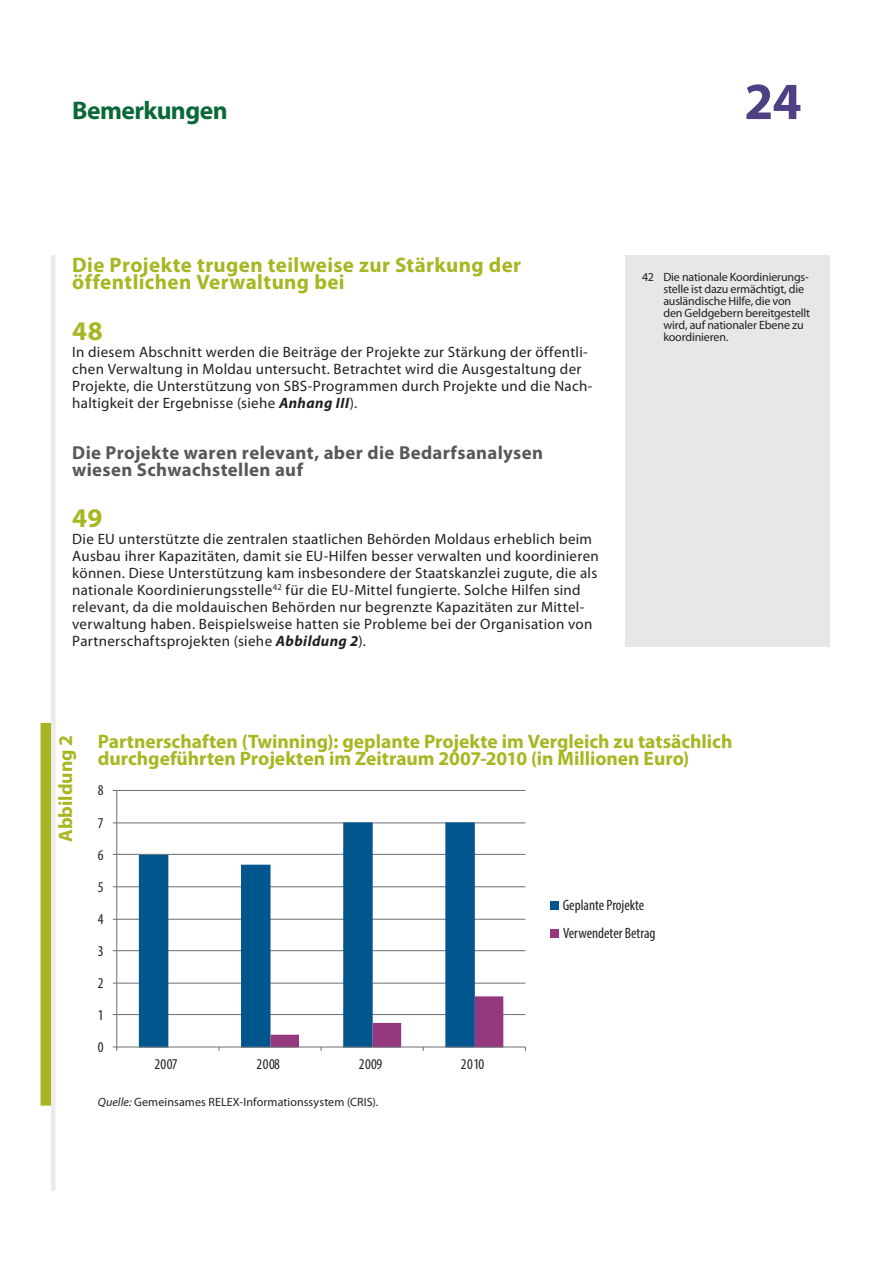
<style>
.page{position:relative;width:893px;height:1263px;background:#fff}
.page>*{position:absolute;margin:0;border:0;box-sizing:border-box;transform-origin:0 0}
.t1{font:700 52.5px "Myriad Pro";color:#4f4085}
.E_05_-_CHAP__1__TEXT{font:700 27px "Myriad Pro";color:#a7b621}
.t2{font:700 25.5px "Myriad Pro";letter-spacing:-.02em;color:#0b6938}
.E_02_-_CHAP__TITRE_C{font:700 21px/17px "Myriad Pro";letter-spacing:.02em;color:#a7b621}
.F_02_-_BOX_TITRE_COL{font:700 19.5px/17px "Myriad Pro";color:#a7b621}
.F_01_-_GRAPHICS_NUME{font:700 19.5px "Myriad Pro";color:#a7b621}
.E_03_-_CHAP__TITRE_A{font:700 18.75px/17px "Myriad Pro";letter-spacing:.02em;color:#57585a}
.E_05_-_CHAP__1__TEXT-2{font:15px/17px "Myriad Pro";letter-spacing:.02em;color:#231f20}
.t3{font:condensed 15px/32.1px "Myriad Pro";color:#231f20}
.E_08_-_CHAP__FOOTNOT{font:12px/12px "Myriad Pro";letter-spacing:-.01em;color:#231f20}
.F_07_-_SOURCE{font:12px "Myriad Pro";letter-spacing:.01em;color:#231f20}
.s1{font-weight:700;font-style:italic}
.s2{font-style:italic}
</style>
<div class="page">
<div style="left:51px;top:255px;width:5px;height:936px;background:#ebebeb"></div>
<div style="left:625px;top:255px;width:204px;height:391px;background:#e6e7e9"></div>
<div style="left:41px;top:723px;width:10px;height:383px;background:#a7b621"></div>
<hr style="left:117px;top:790px;width:408px;height:1px;background:#6c6d70">
<hr style="left:117px;top:823px;width:408px;height:1px;background:#6c6d70">
<hr style="left:117px;top:854px;width:408px;height:1px;background:#6c6d70">
<hr style="left:117px;top:886px;width:408px;height:1px;background:#6c6d70">
<hr style="left:117px;top:919px;width:408px;height:1px;background:#6c6d70">
<hr style="left:117px;top:950px;width:408px;height:1px;background:#6c6d70">
<hr style="left:117px;top:983px;width:408px;height:1px;background:#6c6d70">
<hr style="left:117px;top:1014px;width:408px;height:1px;background:#6c6d70">
<svg style="left:139px;top:822px;width:336px;height:225px"></svg>
<hr style="left:117px;top:790px;width:1px;height:257px;background:#6c6d70">
<hr style="left:117px;top:1047px;width:408px;height:1px;background:#6c6d70">
<svg style="left:270px;top:996px;width:233px;height:55px"></svg>
<div style="left:550px;top:901px;width:9px;height:9px;background:#01578d"></div>
<div style="left:550px;top:929px;width:9px;height:9px;background:#953880"></div>
<h3 class="t2" style="left:72px;top:94px;width:157px">Bemerkungen</h3>
<h1 class="t1" style="left:744px;top:67px;width:59px">24</h1>
<p class="E_02_-_CHAP__TITRE_C" style="left:72px;top:256px;width:450px">Die Projekte trugen teilweise zur Stärkung der öffentlichen Verwaltung bei</p>
<p class="E_05_-_CHAP__1__TEXT" style="left:72px;top:313px;width:32px">48</p>
<p class="E_05_-_CHAP__1__TEXT-2" style="left:72px;top:343px;width:522px">In diesem Abschnitt werden die Beiträge der Projekte zur Stärkung der öffentli&shy;chen Verwaltung in Moldau untersucht. Betrachtet wird die Ausgestaltung der Projekte, die Unterstützung von SBS-Programmen durch Projekte und die Nach&shy;haltigkeit der Ergebnisse (siehe <span class="s1">Anhang III</span>).</p>
<p class="E_03_-_CHAP__TITRE_A" style="left:72px;top:444px;width:472px">Die Projekte waren relevant, aber die Bedarfsanalysen wiesen Schwachstellen auf</p>
<p class="E_05_-_CHAP__1__TEXT" style="left:72px;top:501px;width:32px">49</p>
<p class="E_05_-_CHAP__1__TEXT-2" style="left:72px;top:531px;width:528px">Die EU unterstützte die zentralen staatlichen Behörden Moldaus erheblich beim Ausbau ihrer Kapazitäten, damit sie EU-Hilfen besser verwalten und koordinieren können. Diese Unterstützung kam insbesondere der Staatskanzlei zugute, die als nationale Koordinierungsstelle<sup>42</sup> für die EU-Mittel fungierte. Solche Hilfen sind relevant, da die moldauischen Behörden nur begrenzte Kapazitäten zur Mittel&shy;verwaltung haben. Beispielsweise hatten sie Probleme bei der Organisation von Partnerschaftsprojekten (siehe <span class="s1">Abbildung 2</span>).</p>
<p class="E_08_-_CHAP__FOOTNOT" style="left:663px;top:271px;width:148px;text-indent:-21px">42 Die nationale Koordinierungs&shy;stelle ist dazu ermächtigt, die ausländische Hilfe, die von den Geldgebern bereitgestellt wird, auf nationaler Ebene zu koordinieren.</p>
<p class="F_01_-_GRAPHICS_NUME" style="left:53px;top:842px;width:109px;rotate:-90deg">Abbildung 2</p>
<p class="F_02_-_BOX_TITRE_COL" style="left:98px;top:733px;width:636px">Partnerschaften (Twinning): geplante Projekte im Vergleich zu tatsächlich durchgeführten Projekten im Zeitraum 2007-2010 (in Millionen Euro)</p>
<p class="t3" style="left:98px;top:774px;width:7px;text-align:justify">8<br>7<br>6<br>5<br>4<br>3<br>2<br>1<br>0</p>
<p class="t3" style="left:563px;top:891px;width:94px;line-height:27.9px">Geplante Projekte<br>Verwendeter Betrag</p>
<p class="t3" style="left:154px;top:1048px;width:25px">2007</p>
<p class="t3" style="left:257px;top:1048px;width:25px">2008</p>
<p class="t3" style="left:359px;top:1047px;width:25px">2009</p>
<p class="t3" style="left:461px;top:1047px;width:25px">2010</p>
<p class="F_07_-_SOURCE" style="left:98px;top:1094px;width:282px"><span class="s2">Quelle:</span> Gemeinsames RELEX-Informationssystem (CRIS).</p>
</div>
